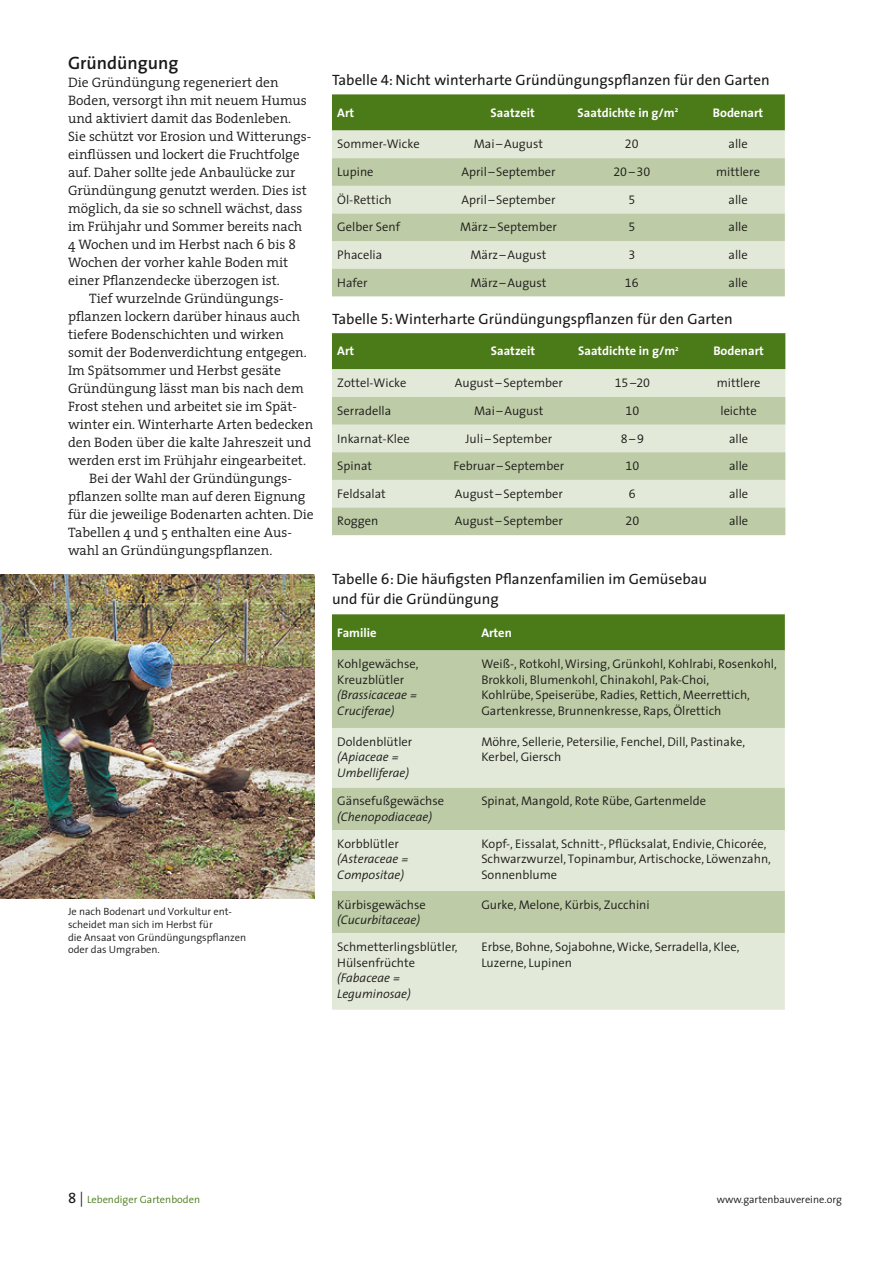
<style>
.page{position:relative;width:893px;height:1263px;background:#fff}
.page>*{position:absolute;margin:0;border:0;box-sizing:border-box;transform-origin:0 0}
.t1{font:600 18px "The Sans";color:#1b1918}
.t2{font:15px/19.5px "The Sans";color:#1b1918}
.t3{font:300 13.65px "The Serif";color:#1b1918}
.t4{font:300 12.6px/15.6px "The Sans";color:#1b1918}
.t5{font:italic 300 12.6px/15.5px "The Sans";color:#1b1918}
.t6{font:700 12.6px "The Sans";color:#fff}
.t7{font:12.6px "The Sans Semi Light Expert";color:#1b1918}
.t8{font:300 10.5px/12.8px "The Sans";color:#1b1918}
.t9{font:300 10.5px "The Sans";color:#4b7a19}
.s1{font-family:"The Sans Regular Expert"}
.s2{font-family:"The Sans";font-weight:300}
.s3{font-family:"The Sans Regular Caps";font-weight:400;font-size:15px;color:#1b1918}
.s4{font-size:15px;color:#1b1918}
</style>
<div class="page">
<div style="left:332px;top:94px;width:453px;height:37px;background:#4b7a19"></div>
<div style="left:332px;top:131px;width:453px;height:27px;background:#e2e9d8"></div>
<svg style="left:332px;top:158px;width:453px;height:138px;background:#ccd7ba"></svg>
<div style="left:332px;top:333px;width:453px;height:36px;background:#4b7a19"></div>
<div style="left:332px;top:369px;width:453px;height:28px;background:#e2e9d8"></div>
<svg style="left:332px;top:397px;width:453px;height:138px;background:#cbd7ba"></svg>
<img style="left:0;top:574px;width:314px;height:324px">
<div style="left:332px;top:614px;width:453px;height:36px;background:#4b7a19"></div>
<div style="left:332px;top:650px;width:453px;height:78px;background:#bdcba6"></div>
<svg style="left:332px;top:728px;width:453px;height:282px;background:#d7e0c9"></svg>
<h1 class="t1" style="left:68px;top:48px;width:112px">Gründüngung</h1>
<p class="t3" style="left:68px;top:71px;width:212px">Die Gründüngung regeneriert den</p>
<p class="t3" style="left:68px;top:89px;width:240px">Boden, versorgt ihn mit neuem Humus</p>
<p class="t3" style="left:68px;top:107px;width:225px">und aktiviert damit das Bodenleben.</p>
<p class="t3" style="left:68px;top:125px;width:245px">Sie schützt vor Erosion und Witterungs-</p>
<p class="t3" style="left:68px;top:143px;width:233px">einflüssen und lockert die Fruchtfolge</p>
<p class="t3" style="left:68px;top:161px;width:229px">auf. Daher sollte jede Anbaulücke zur</p>
<p class="t3" style="left:68px;top:179px;width:240px">Gründüngung genutzt werden. Dies ist</p>
<p class="t3" style="left:68px;top:197px;width:236px">möglich, da sie so schnell wächst, dass</p>
<p class="t3" style="left:68px;top:215px;width:236px">im Frühjahr und Sommer bereits nach</p>
<p class="t3" style="left:68px;top:233px;width:229px">4 Wochen und im Herbst nach 6 bis 8</p>
<p class="t3" style="left:68px;top:251px;width:222px">Wochen der vorher kahle Boden mit</p>
<p class="t3" style="left:68px;top:269px;width:213px">einer Pflanzendecke überzogen ist.</p>
<p class="t3" style="left:89px;top:287px;width:196px">Tief wurzelnde Gründüngungs-</p>
<p class="t3" style="left:68px;top:305px;width:234px">pflanzen lockern darüber hinaus auch</p>
<p class="t3" style="left:68px;top:323px;width:217px">tiefere Bodenschichten und wirken</p>
<p class="t3" style="left:68px;top:341px;width:240px">somit der Bodenverdichtung entgegen.</p>
<p class="t3" style="left:68px;top:359px;width:214px">Im Spätsommer und Herbst gesäte</p>
<p class="t3" style="left:68px;top:377px;width:237px">Gründüngung lässt man bis nach dem</p>
<p class="t3" style="left:68px;top:395px;width:231px">Frost stehen und arbeitet sie im Spät-</p>
<p class="t3" style="left:68px;top:413px;width:247px">winter ein. Winterharte Arten bedecken</p>
<p class="t3" style="left:68px;top:431px;width:245px">den Boden über die kalte Jahreszeit und</p>
<p class="t3" style="left:68px;top:449px;width:239px">werden erst im Frühjahr eingearbeitet.</p>
<p class="t3" style="left:89px;top:467px;width:204px">Bei der Wahl der Gründüngungs-</p>
<p class="t3" style="left:68px;top:485px;width:239px">pflanzen sollte man auf deren Eignung</p>
<p class="t3" style="left:68px;top:503px;width:247px">für die jeweilige Bodenarten achten. Die</p>
<p class="t3" style="left:68px;top:521px;width:225px">Tabellen 4 und 5 enthalten eine Aus-</p>
<p class="t3" style="left:68px;top:539px;width:206px">wahl an Gründüngungspflanzen.</p>
<p class="t8" style="left:68px;top:905px;width:180px">Je nach Bodenart und Vorkultur ent&shy;scheidet man sich im Herbst für<br>die Ansaat von Gründüngungspflanzen oder das Umgraben.</p>
<p class="t2" style="left:332px;top:69px;width:439px">Tabelle <span class="s1">4</span>: Nicht winterharte Gründüngungspflanzen für den Garten</p>
<p class="t6" style="left:337px;top:102px;width:18px">Art</p>
<p class="t6" style="left:491px;top:102px;width:46px">Saatzeit</p>
<p class="t6" style="left:578px;top:102px;width:102px">Saatdichte in g/m<sup>2</sup></p>
<p class="t6" style="left:713px;top:102px;width:52px">Bodenart</p>
<p class="t4" style="left:337px;top:136px;width:84px">Sommer-Wicke</p>
<p class="t4" style="left:474px;top:136px;width:71px">Mai –August</p>
<p class="t7" style="left:625px;top:134px;width:15px">20</p>
<p class="t4" style="left:728px;top:136px;width:21px">alle</p>
<p class="t4" style="left:337px;top:164px;width:38px">Lupine</p>
<p class="t4" style="left:461px;top:164px;width:96px">April–September</p>
<p class="t7" style="left:613px;top:161px;width:38px">20<span class="s2">–</span>30</p>
<p class="t4" style="left:716px;top:164px;width:45px">mittlere</p>
<p class="t4" style="left:337px;top:191px;width:56px">Öl-Rettich</p>
<p class="t4" style="left:461px;top:191px;width:96px">April–September</p>
<p class="t7" style="left:628px;top:189px;width:8px">5</p>
<p class="t4" style="left:728px;top:191px;width:21px">alle</p>
<p class="t4" style="left:337px;top:219px;width:64px">Gelber Senf</p>
<p class="t4" style="left:460px;top:219px;width:98px">März –September</p>
<p class="t7" style="left:628px;top:217px;width:8px">5</p>
<p class="t4" style="left:728px;top:219px;width:21px">alle</p>
<p class="t4" style="left:337px;top:247px;width:47px">Phacelia</p>
<p class="t4" style="left:470px;top:247px;width:78px">März–August</p>
<p class="t7" style="left:628px;top:244px;width:8px">3</p>
<p class="t4" style="left:728px;top:247px;width:21px">alle</p>
<p class="t4" style="left:337px;top:274px;width:32px">Hafer</p>
<p class="t4" style="left:470px;top:274px;width:78px">März–August</p>
<p class="t7" style="left:625px;top:272px;width:15px">16</p>
<p class="t4" style="left:728px;top:274px;width:21px">alle</p>
<p class="t2" style="left:332px;top:309px;width:402px">Tabelle <span class="s1">5</span>: Winterharte Gründüngungspflanzen für den Garten</p>
<p class="t6" style="left:337px;top:340px;width:18px">Art</p>
<p class="t6" style="left:491px;top:340px;width:46px">Saatzeit</p>
<p class="t6" style="left:578px;top:340px;width:102px">Saatdichte in g/m<sup>2</sup></p>
<p class="t6" style="left:713px;top:340px;width:52px">Bodenart</p>
<p class="t4" style="left:337px;top:375px;width:71px">Zottel-Wicke</p>
<p class="t4" style="left:455px;top:375px;width:110px">August –September</p>
<p class="t7" style="left:615px;top:372px;width:37px">15<span class="s2">–</span>20</p>
<p class="t4" style="left:717px;top:375px;width:45px">mittlere</p>
<p class="t4" style="left:337px;top:402px;width:56px">Serradella</p>
<p class="t4" style="left:474px;top:402px;width:71px">Mai–August</p>
<p class="t7" style="left:625px;top:400px;width:15px">10</p>
<p class="t4" style="left:720px;top:402px;width:38px">leichte</p>
<p class="t4" style="left:337px;top:430px;width:74px">Inkarnat-Klee</p>
<p class="t4" style="left:466px;top:430px;width:88px">Juli–September</p>
<p class="t7" style="left:621px;top:428px;width:25px">8<span class="s2">–</span>9</p>
<p class="t4" style="left:729px;top:430px;width:21px">alle</p>
<p class="t4" style="left:337px;top:458px;width:36px">Spinat</p>
<p class="t4" style="left:453px;top:458px;width:112px">Februar –September</p>
<p class="t7" style="left:625px;top:455px;width:15px">10</p>
<p class="t4" style="left:729px;top:458px;width:21px">alle</p>
<p class="t4" style="left:337px;top:485px;width:50px">Feldsalat</p>
<p class="t4" style="left:455px;top:485px;width:110px">August –September</p>
<p class="t7" style="left:629px;top:483px;width:8px">6</p>
<p class="t4" style="left:729px;top:485px;width:21px">alle</p>
<p class="t4" style="left:337px;top:513px;width:43px">Roggen</p>
<p class="t4" style="left:455px;top:513px;width:110px">August –September</p>
<p class="t7" style="left:625px;top:511px;width:15px">20</p>
<p class="t4" style="left:729px;top:513px;width:21px">alle</p>
<p class="t2" style="left:332px;top:569px;width:377px">Tabelle 6: Die häufigsten Pflanzenfamilien im Gemüsebau und für die Gründüngung</p>
<p class="t6" style="left:337px;top:622px;width:41px">Familie</p>
<p class="t6" style="left:481px;top:622px;width:32px">Arten</p>
<p class="t4" style="left:337px;top:656px;width:83px">Kohlgewächse,<br>Kreuzblütler</p>
<p class="t5" style="left:337px;top:687px;width:82px">(Brassicaceae =<br>Cruciferae)</p>
<p class="t4" style="left:481px;top:656px;width:297px">Weiß-, Rotkohl, Wirsing, Grünkohl, Kohlrabi, Rosenkohl, Brokkoli, Blumenkohl, Chinakohl, Pak-Choi,<br>Kohlrübe, Speiserübe, Radies, Rettich, Meerrettich, Gartenkresse, Brunnenkresse, Raps, Ölrettich</p>
<p class="t4" style="left:337px;top:733px;width:77px">Doldenblütler</p>
<p class="t5" style="left:337px;top:749px;width:73px">(Apiaceae =<br>Umbelliferae)</p>
<p class="t4" style="left:337px;top:793px;width:108px">Gänsefußgewächse</p>
<p class="t5" style="left:337px;top:808px;width:96px">(Chenopodiaceae)</p>
<p class="t4" style="left:337px;top:835px;width:63px">Korbblütler</p>
<p class="t5" style="left:337px;top:851px;width:73px">(Asteraceae =<br>Compositae)</p>
<p class="t4" style="left:337px;top:896px;width:90px">Kürbisgewächse</p>
<p class="t5" style="left:337px;top:912px;width:84px">(Cucurbitaceae)</p>
<p class="t4" style="left:337px;top:938px;width:122px">Schmetterlingsblütler,<br>Hülsenfrüchte</p>
<p class="t5" style="left:337px;top:970px;width:75px">(Fabaceae =<br>Leguminosae)</p>
<p class="t4" style="left:481px;top:733px;width:265px">Möhre, Sellerie, Petersilie, Fenchel, Dill, Pastinake,<br>Kerbel, Giersch</p>
<p class="t4" style="left:481px;top:793px;width:226px">Spinat, Mangold, Rote Rübe, Gartenmelde</p>
<p class="t4" style="left:481px;top:835px;width:291px">Kopf-, Eissalat, Schnitt-, Pflücksalat, Endivie, Chicorée,<br>Schwarzwurzel, Topinambur, Artischocke, Löwenzahn,<br>Sonnenblume</p>
<p class="t4" style="left:481px;top:896px;width:170px">Gurke, Melone, Kürbis, Zucchini</p>
<p class="t4" style="left:481px;top:938px;width:260px">Erbse, Bohne, Sojabohne, Wicke, Serradella, Klee,<br>Luzerne, Lupinen</p>
<p class="t9" style="left:68px;top:1191px;width:134px"><span class="s3">8</span> <span class="s4">|</span> Lebendiger Gartenboden</p>
<p class="t8" style="left:717px;top:1193px;width:127px">www.gartenbauvereine.org</p>
</div>
